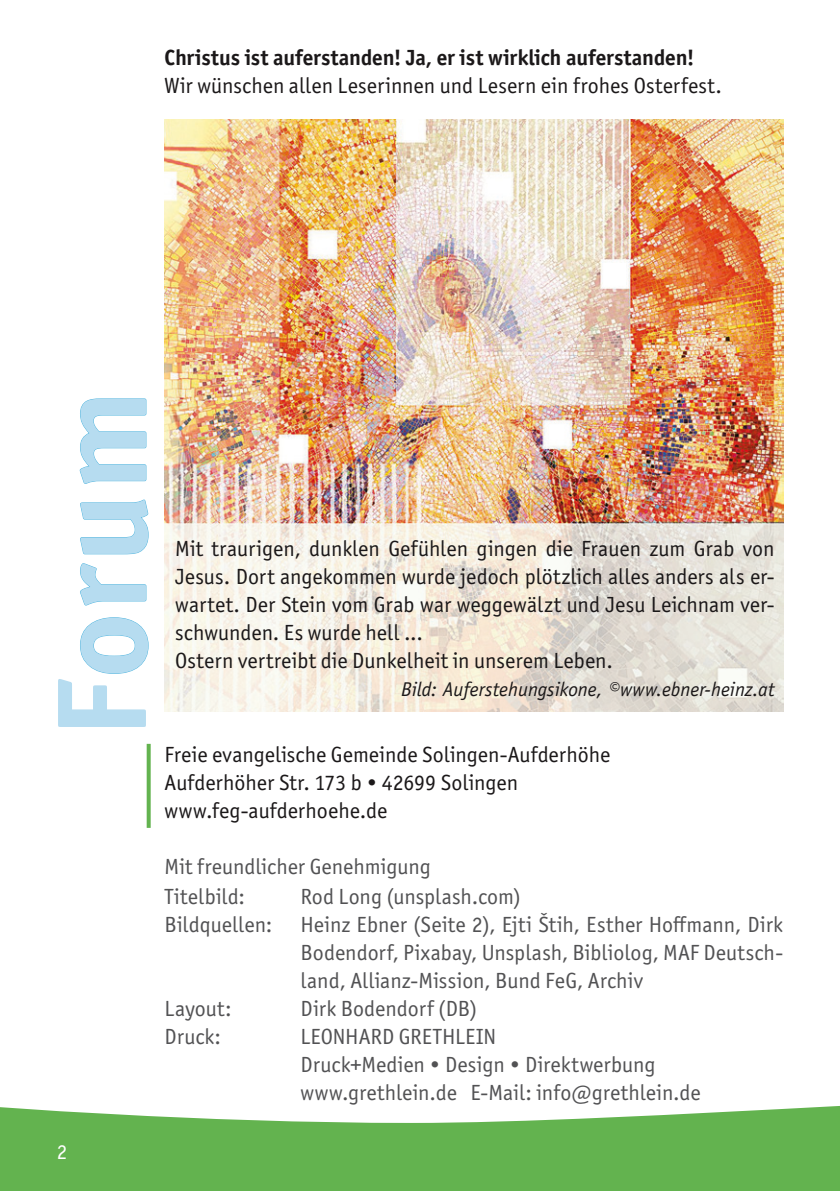
<style>
.page{position:relative;width:840px;height:1191px;background:#fff}
.page>*{position:absolute;margin:0;border:0;box-sizing:border-box;transform-origin:0 0}
.t1{font:700 128px "Officina Sans ITC Pro";color:#b6dcf0}
.t2{font:22px/28px "Officina Sans ITC Pro";color:#1b1819}
.t3{font:22px/28px "Officina Sans ITC Pro";color:#525254}
.t4{font:700 22px "Officina Sans ITC Pro";letter-spacing:-.005em;color:#1b1819}
.t5{font:21px "Officina Sans ITC Pro";color:#fff}
.t6{font:italic 20px "Officina Sans";color:#1b1819}
</style>
<div class="page">
<svg style="left:0;top:1106px;width:839px;height:85px;background:#76bc65"></svg>
<svg style="left:147px;top:744px;width:4px;height:84px"></svg>
<svg style="left:80px;top:617px;width:69px;height:57px"></svg>
<svg style="left:80px;top:563px;width:67px;height:43px"></svg>
<svg style="left:80px;top:499px;width:69px;height:56px"></svg>
<svg style="left:79px;top:398px;width:68px;height:86px"></svg>
<img style="left:164px;top:119px;width:618px;height:592px">
<p class="t4" style="left:164px;top:44px;width:531px">Christus ist auferstanden! Ja, er ist wirklich auferstanden!</p>
<p class="t2" style="left:164px;top:72px;width:558px">Wir wünschen allen Leserinnen und Lesern ein frohes Osterfest.</p>
<h1 class="t1" style="left:23px;top:738px;width:349px;rotate:-90deg">Forum</h1>
<p class="t5" style="left:57px;top:1139px;width:12px">2</p>
<p class="t2" style="left:175px;top:534px;width:600px">Mit traurigen, dunklen Gefühlen gingen die Frauen zum Grab von Jesus. Dort angekommen wurde jedoch plötzlich alles anders als er&shy;wartet. Der Stein vom Grab war weggewälzt und Jesu Leichnam ver&shy;schwunden. Es wurde hell ...<br>Ostern vertreibt die Dunkelheit in unserem Leben.</p>
<p class="t6" style="left:401px;top:677px;width:375px">Bild: Auferstehungsikone, ©www.ebner-heinz.at</p>
<p class="t2" style="left:164px;top:741px;width:447px">Freie evangelische Gemeinde Solingen-Aufderhöhe<br>Aufderhöher Str. 173 b • 42699 Solingen www.feg-aufderhoehe.de</p>
<p class="t3" style="left:164px;top:852px;width:267px">Mit freundlicher Genehmigung</p>
<p class="t3" style="left:164px;top:882px;width:109px">Titelbild:<br>Bildquellen:</p>
<p class="t3" style="left:164px;top:994px;width:68px">Layout:<br>Druck:</p>
<p class="t3" style="left:300px;top:882px;width:483px">Rod Long (unsplash.com)<br>Heinz Ebner (Seite 2), Ejti Štih, Esther Hoffmann, Dirk Bodendorf, Pixabay, Unsplash, Bibliolog, MAF Deutsch&shy;land, Allianz-Mission, Bund FeG, Archiv<br>Dirk Bodendorf (DB)<br>LEONHARD GRETHLEIN<br>Druck+Medien • Design • Direktwerbung www.grethlein.de E-Mail: info@grethlein.de</p>
</div>
